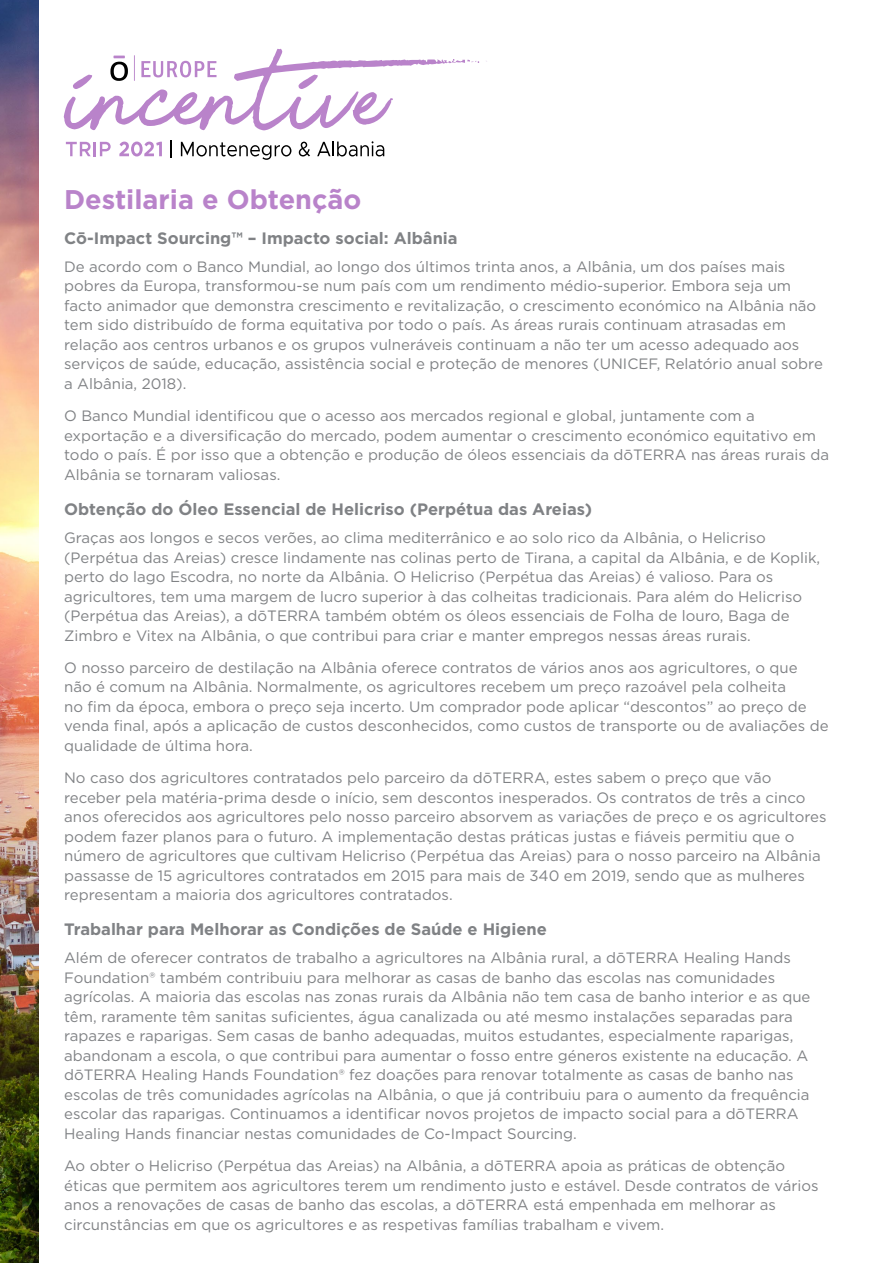
<style>
.page{position:relative;width:893px;height:1263px;background:#fff}
.page>*{position:absolute;margin:0;border:0;box-sizing:border-box;transform-origin:0 0}
.t1{font:700 27px "Gotham";color:#b983ca}
.t2{font:700 16.5px "Gotham";color:#808285}
.t3{font:15px/19.5px "Gotham";color:#808285}
</style>
<div class="page">
<img style="left:0;top:0;width:38px;height:1263px">
<svg style="left:64px;top:49px;width:423px;height:81px"></svg>
<svg style="left:66px;top:142px;width:45px;height:14px"></svg>
<svg style="left:170px;top:141px;width:1px;height:17px"></svg>
<svg style="left:181px;top:142px;width:110px;height:18px"></svg>
<svg style="left:299px;top:142px;width:11px;height:14px"></svg>
<svg style="left:317px;top:141px;width:67px;height:15px"></svg>
<svg style="left:119px;top:142px;width:43px;height:14px"></svg>
<h1 class="t1" style="left:64px;top:181px;width:299px">Destilaria e Obtenção</h1>
<p class="t2" style="left:64px;top:227px;width:395px">Cō-Impact Sourcing™ – Impacto social: Albânia</p>
<p class="t3" style="left:64px;top:257px;width:760px">De acordo com o Banco Mundial, ao longo dos últimos trinta anos, a Albânia, um dos países mais pobres da Europa, transformou-se num país com um rendimento médio-superior. Embora seja um facto animador que demonstra crescimento e revitalização, o crescimento económico na Albânia não tem sido distribuído de forma equitativa por todo o país. As áreas rurais continuam atrasadas em relação aos centros urbanos e os grupos vulneráveis continuam a não ter um acesso adequado aos serviços de saúde, educação, assistência social e proteção de menores (UNICEF, Relatório anual sobre a Albânia, 2018).</p>
<p class="t3" style="left:64px;top:406px;width:766px">O Banco Mundial identificou que o acesso aos mercados regional e global, juntamente com a exportação e a diversificação do mercado, podem aumentar o crescimento económico equitativo em todo o país. É por isso que a obtenção e produção de óleos essenciais da dōTERRA nas áreas rurais da Albânia se tornaram valiosas.</p>
<p class="t2" style="left:64px;top:498px;width:529px">Obtenção do Óleo Essencial de Helicriso (Perpétua das Areias)</p>
<p class="t3" style="left:64px;top:528px;width:758px">Graças aos longos e secos verões, ao clima mediterrânico e ao solo rico da Albânia, o Helicriso (Perpétua das Areias) cresce lindamente nas colinas perto de Tirana, a capital da Albânia, e de Koplik, perto do lago Escodra, no norte da Albânia. O Helicriso (Perpétua das Areias) é valioso. Para os agricultores, tem uma margem de lucro superior à das colheitas tradicionais. Para além do Helicriso (Perpétua das Areias), a dōTERRA também obtém os óleos essenciais de Folha de louro, Baga de Zimbro e Vitex na Albânia, o que contribui para criar e manter empregos nessas áreas rurais.</p>
<p class="t3" style="left:64px;top:657px;width:766px">O nosso parceiro de destilação na Albânia oferece contratos de vários anos aos agricultores, o que não é comum na Albânia. Normalmente, os agricultores recebem um preço razoável pela colheita<br>no fim da época, embora o preço seja incerto. Um comprador pode aplicar “descontos” ao preço de venda final, após a aplicação de custos desconhecidos, como custos de transporte ou de avaliações de qualidade de última hora.</p>
<p class="t3" style="left:64px;top:768px;width:764px">No caso dos agricultores contratados pelo parceiro da dōTERRA, estes sabem o preço que vão receber pela matéria-prima desde o início, sem descontos inesperados. Os contratos de três a cinco anos oferecidos aos agricultores pelo nosso parceiro absorvem as variações de preço e os agricultores podem fazer planos para o futuro. A implementação destas práticas justas e fiáveis permitiu que o número de agricultores que cultivam Helicriso (Perpétua das Areias) para o nosso parceiro na Albânia passasse de 15 agricultores contratados em 2015 para mais de 340 em 2019, sendo que as mulheres representam a maioria dos agricultores contratados.</p>
<p class="t2" style="left:64px;top:918px;width:484px">Trabalhar para Melhorar as Condições de Saúde e Higiene</p>
<p class="t3" style="left:64px;top:948px;width:748px">Além de oferecer contratos de trabalho a agricultores na Albânia rural, a dōTERRA Healing Hands Foundation® também contribuiu para melhorar as casas de banho das escolas nas comunidades agrícolas. A maioria das escolas nas zonas rurais da Albânia não tem casa de banho interior e as que têm, raramente têm sanitas suficientes, água canalizada ou até mesmo instalações separadas para rapazes e raparigas. Sem casas de banho adequadas, muitos estudantes, especialmente raparigas, abandonam a escola, o que contribui para aumentar o fosso entre géneros existente na educação. A dōTERRA Healing Hands Foundation® fez doações para renovar totalmente as casas de banho nas escolas de três comunidades agrícolas na Albânia, o que já contribuiu para o aumento da frequência escolar das raparigas. Continuamos a identificar novos projetos de impacto social para a dōTERRA Healing Hands financiar nestas comunidades de Co-Impact Sourcing.</p>
<p class="t3" style="left:64px;top:1156px;width:756px">Ao obter o Helicriso (Perpétua das Areias) na Albânia, a dōTERRA apoia as práticas de obtenção éticas que permitem aos agricultores terem um rendimento justo e estável. Desde contratos de vários anos a renovações de casas de banho das escolas, a dōTERRA está empenhada em melhorar as circunstâncias em que os agricultores e as respetivas famílias trabalham e vivem.</p>
</div>
